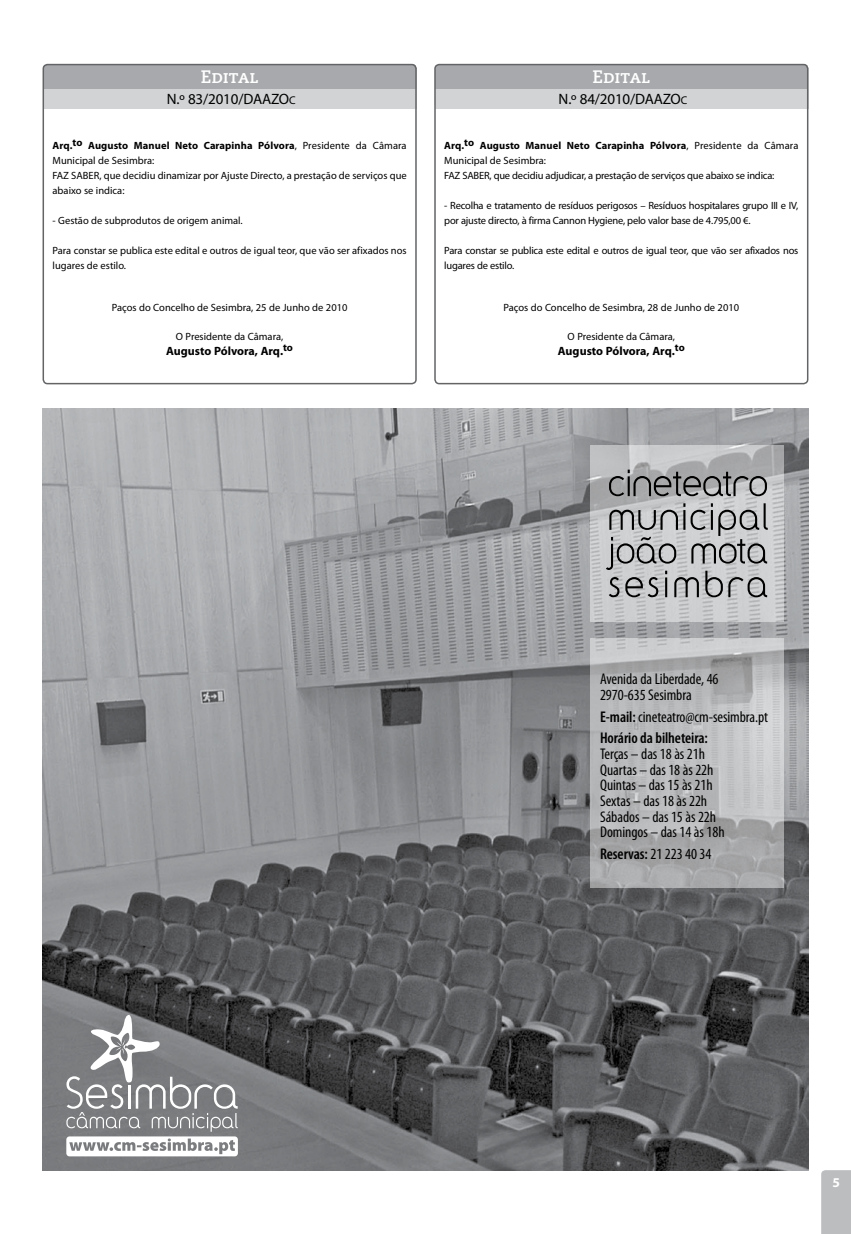
<style>
.page{position:relative;width:851px;height:1234px;background:#fff}
.page>*{position:absolute;margin:0;border:0;box-sizing:border-box;transform-origin:0 0}
.t1{font:18px "Caecilia Bold SC";color:#fff}
.t2{font:condensed 15.6px/15.6px "Myriad Pro";letter-spacing:-.005em;color:#000}
.t3{font:600 condensed 15.6px/21.6px "Myriad Pro";letter-spacing:-.005em;color:#000}
.t4{font:15px "Myriad Pro";letter-spacing:-.01em;color:#000}
.t5{font:700 12px "Myriad Pro";letter-spacing:-.005em;color:#000}
.t6{font:10.5px/15px "Myriad Pro";letter-spacing:-.005em;color:#000}
.s1{font-size:11.25px}
.s2{font-weight:700}
.s3{font-weight:400}
</style>
<div class="page">
<div style="left:821px;top:1170px;width:29px;height:63px;background:#bcbdbf"></div>
<div style="left:435px;top:64px;width:373px;height:45px;background:#a7a9ac;border-radius:4px"></div>
<div style="left:435px;top:89px;width:373px;height:20px;background:#d1d3d4"></div>
<div style="left:434px;top:64px;width:374px;height:320px;border:2px solid #636466;border-radius:4px"></div>
<div style="left:43px;top:64px;width:373px;height:45px;background:#a7a9ac;border-radius:4px"></div>
<div style="left:43px;top:89px;width:373px;height:20px;background:#d1d3d4"></div>
<div style="left:43px;top:64px;width:373px;height:320px;border:2px solid #636466;border-radius:4px"></div>
<img style="left:43px;top:408px;width:765px;height:761px">
<svg style="left:590px;top:445px;width:193px;height:176px;background:#c2c3c5"></svg>
<svg style="left:590px;top:637px;width:193px;height:250px;background:#b5b6b8"></svg>
<svg style="left:609px;top:469px;width:157px;height:27px;background:#8a8b8c"></svg>
<svg style="left:605px;top:503px;width:162px;height:94px;background:#a8a8aa"></svg>
<svg style="left:66px;top:1014px;width:172px;height:142px"></svg>
<h1 class="t1" style="left:201px;top:66px;width:59px">Edital</h1>
<h3 class="t4" style="left:167px;top:90px;width:130px">N.º 83/2010/DAAZO<span class="s1">c</span></h3>
<p class="t6" style="left:53px;top:138px;width:355px"><span class="s2">Arq.</span><sup>to</sup> <span class="s2">Augusto Manuel Neto Carapinha Pólvora</span>, Presidente da Câmara Municipal de Sesimbra:<br>FAZ SABER, que decidiu dinamizar por Ajuste Directo, a prestação de serviços que abaixo se indica:</p>
<p class="t6" style="left:53px;top:213px;width:192px">- Gestão de subprodutos de origem animal.</p>
<p class="t6" style="left:53px;top:243px;width:355px">Para constar se publica este edital e outros de igual teor, que vão ser afixados nos lugares de estilo.</p>
<p class="t6" style="left:112px;top:300px;width:237px">Paços do Concelho de Sesimbra, 25 de Junho de 2010</p>
<p class="t6" style="left:176px;top:328px;width:109px">O Presidente da Câmara,</p>
<p class="t5" style="left:166px;top:343px;width:128px">Augusto Pólvora, Arq.<sup>to</sup></p>
<h1 class="t1" style="left:592px;top:66px;width:59px">Edital</h1>
<h3 class="t4" style="left:558px;top:90px;width:130px">N.º 84/2010/DAAZO<span class="s1">c</span></h3>
<p class="t6" style="left:444px;top:138px;width:355px"><span class="s2">Arq.</span><sup>to</sup> <span class="s2">Augusto Manuel Neto Carapinha Pólvora</span>, Presidente da Câmara<br>Municipal de Sesimbra:<br>FAZ SABER, que decidiu adjudicar, a prestação de serviços que abaixo se indica:</p>
<p class="t6" style="left:444px;top:198px;width:355px">- Recolha e tratamento de resíduos perigosos – Resíduos hospitalares grupo III e IV, por ajuste directo, à firma Cannon Hygiene, pelo valor base de 4.795,00 €.</p>
<p class="t6" style="left:444px;top:243px;width:355px">Para constar se publica este edital e outros de igual teor, que vão ser afixados nos lugares de estilo.</p>
<p class="t6" style="left:503px;top:300px;width:237px">Paços do Concelho de Sesimbra, 28 de Junho de 2010</p>
<p class="t6" style="left:567px;top:328px;width:109px">O Presidente da Câmara,</p>
<p class="t5" style="left:558px;top:343px;width:128px">Augusto Pólvora, Arq.<sup>to</sup></p>
<h2 class="t2" style="left:600px;top:671px;width:120px">Avenida da Liberdade, 46<br>2970-635 Sesimbra</h2>
<h2 class="t3" style="left:600px;top:705px;width:169px">E-mail: <span class="s3">cineteatro@cm-sesimbra.pt<br></span>Horário da bilheteira:</h2>
<h2 class="t2" style="left:600px;top:745px;width:126px">Terças – das 18 às 21h<br>Quartas – das 18 às 22h<br>Quintas – das 15 às 21h<br>Sextas – das 18 às 22h<br>Sábados – das 15 às 22h<br>Domingos – das 14 às 18h</h2>
<h2 class="t3" style="left:600px;top:842px;width:113px">Reservas: <span class="s3">21 223 40 34</span></h2>
</div>
